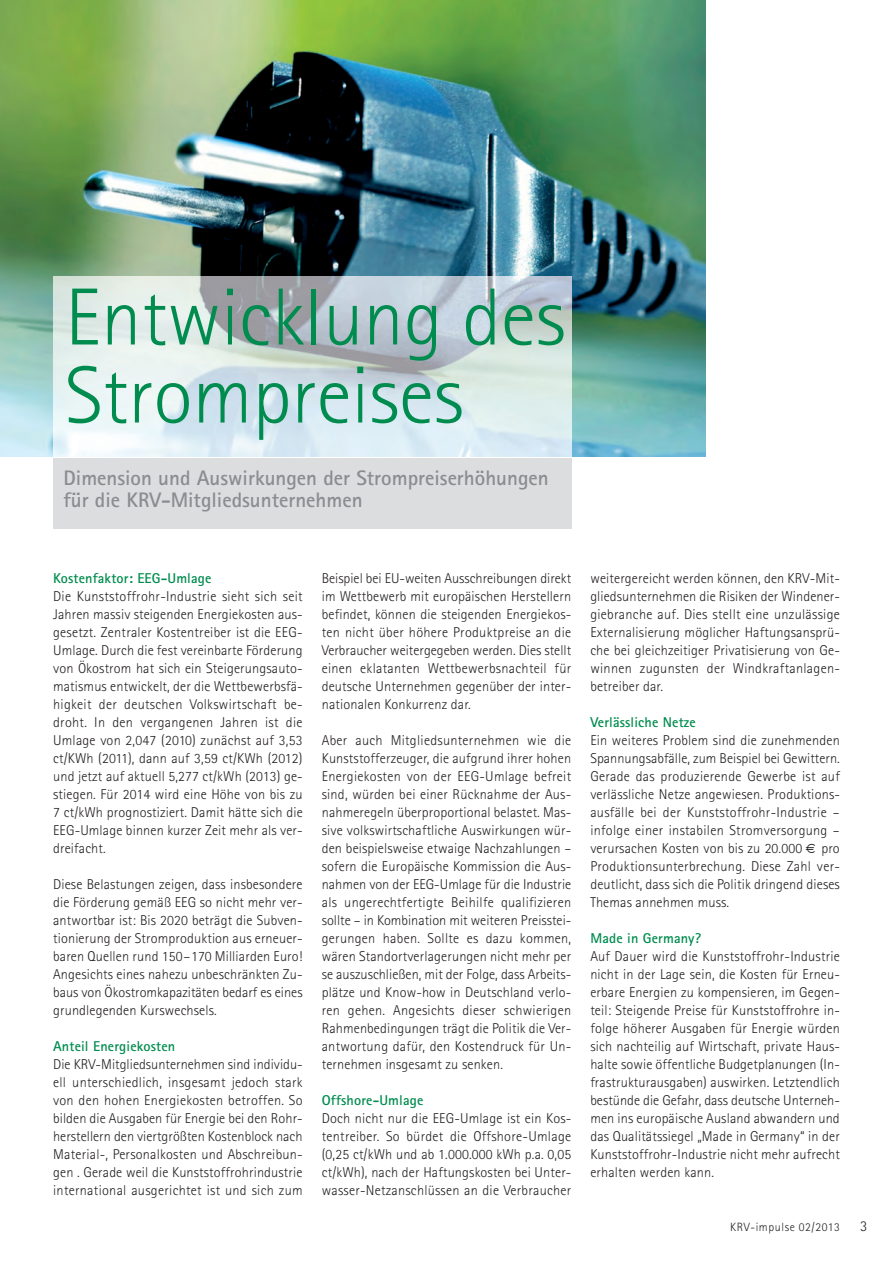
<style>
.page{position:relative;width:893px;height:1263px;background:#fff}
.page>*{position:absolute;margin:0;border:0;box-sizing:border-box;transform-origin:0 0}
.t1{font:300 81px/78px "Rotis Sans Serif";color:#008c4e}
.t2{font:700 21px/22.5px "Rotis Sans Serif";color:#8a8c8f}
.t3{font:300 15px "Rotis Sans Serif";color:#231f20}
.t4{font:300 14.25px/18px "Rotis Sans Serif";letter-spacing:.01em;color:#231f20;text-align:justify}
.t5{font:700 14.25px "Rotis Sans Serif";letter-spacing:.01em;color:#008c4e}
.t6{font:300 12px "Rotis Sans Serif";letter-spacing:.05em;color:#231f20}
</style>
<div class="page">
<img style="left:0;top:0;width:705px;height:457px">
<img style="left:53px;top:277px;width:518px;height:180px">
<div style="left:53px;top:458px;width:518px;height:71px;background:#dcdddf"></div>
<h1 class="t1" style="left:65px;top:286px;width:502px">Entwicklung des<br>Strompreis es</h1>
<h2 class="t2" style="left:63px;top:469px;width:487px">Dimension und Auswirkungen der Strompreiserhöhungen für die KRV-Mitgliedsunternehmen</h2>
<p class="t5" style="left:53px;top:573px;width:160px">Kostenfaktor: EEG-Umlage</p>
<p class="t4" style="left:53px;top:588px;width:251px">Die Kunststoffrohr-Industrie sieht sich seit Jahren massiv steigenden Energiekosten aus&shy;gesetzt. Zentraler Kostentreiber ist die EEG-Umlage. Durch die fest vereinbarte Förderung von Ökostrom hat sich ein Steigerungsauto&shy;matismus entwickelt, der die Wettbewerbsfä&shy;higkeit der deutschen Volkswirtschaft be&shy;droht. In den vergangenen Jahren ist die Umlage von 2,047 (2010) zunächst auf 3,53 ct/KWh (2011), dann auf 3,59 ct/KWh (2012) und jetzt auf aktuell 5,277 ct/kWh (2013) ge&shy;stiegen. Für 2014 wird eine Höhe von bis zu 7 ct/kWh prognostiziert. Damit hätte sich die EEG-Umlage binnen kurzer Zeit mehr als ver&shy;dreifacht.</p>
<p class="t4" style="left:53px;top:876px;width:251px">Diese Belastungen zeigen, dass insbesondere die Förderung gemäß EEG so nicht mehr ver&shy;antwortbar ist: Bis 2020 beträgt die Subven&shy;tionierung der Stromproduktion aus erneuer&shy;baren Quellen rund 150–170 Milliarden Euro!<br>Angesichts eines nahezu unbeschränkten Zu&shy;baus von Ökostromkapazitäten bedarf es eines grundlegenden Kurswechsels.</p>
<p class="t5" style="left:53px;top:1041px;width:124px">Anteil Energiekosten</p>
<p class="t4" style="left:53px;top:1056px;width:251px">Die KRV-Mitgliedsunternehmen sind individu&shy;ell unterschiedlich, insgesamt jedoch stark von den hohen Energiekosten betroffen. So bilden die Ausgaben für Energie bei den Rohr&shy;herstellern den viertgrößten Kostenblock nach Material-, Personalkosten und Abschreibun&shy;gen . Gerade weil die Kunststoffrohrindustrie international ausgerichtet ist und sich zum</p>
<p class="t4" style="left:322px;top:570px;width:251px">Beispiel bei EU-weiten Ausschreibungen direkt im Wettbewerb mit europäischen Herstellern befindet, können die steigenden Energiekos&shy;ten nicht über höhere Produktpreise an die Verbraucher weitergegeben werden. Dies stellt einen eklatanten Wettbewerbsnachteil für deutsche Unternehmen gegenüber der inter&shy;nationalen Konkurrenz dar.</p>
<p class="t4" style="left:322px;top:732px;width:251px">Aber auch Mitgliedsunternehmen wie die Kunststofferzeuger, die aufgrund ihrer hohen Energiekosten von der EEG-Umlage befreit sind, würden bei einer Rücknahme der Aus&shy;nahmeregeln überproportional belastet. Mas&shy;sive volkswirtschaftliche Auswirkungen wür&shy;den beispielsweise etwaige Nachzahlungen – sofern die Europäische Kommission die Aus&shy;nahmen von der EEG-Umlage für die Industrie als ungerechtfertigte Beihilfe qualifizieren sollte – in Kombination mit weiteren Preisstei&shy;gerungen haben. Sollte es dazu kommen, wären Standortverlagerungen nicht mehr per se auszuschließen, mit der Folge, dass Arbeits&shy;plätze und Know-how in Deutschland verlo&shy;ren gehen. Angesichts dieser schwierigen Rahmenbedingungen trägt die Politik die Ver&shy;antwortung dafür, den Kostendruck für Un&shy;ternehmen insgesamt zu senken.</p>
<p class="t5" style="left:322px;top:1095px;width:103px">Offshore-Umlage</p>
<p class="t4" style="left:322px;top:1110px;width:251px">Doch nicht nur die EEG-Umlage ist ein Kos&shy;tentreiber. So bürdet die Offshore-Umlage (0,25 ct/kWh und ab 1.000.000 kWh p.a. 0,05 ct/kWh), nach der Haftungskosten bei Unter&shy;wasser-Netzanschlüssen an die Verbraucher</p>
<p class="t4" style="left:590px;top:570px;width:251px">weitergereicht werden können, den KRV-Mit&shy;gliedsunternehmen die Risiken der Windener&shy;giebranche auf. Dies stellt eine unzulässige Externalisierung möglicher Haftungsansprü&shy;che bei gleichzeitiger Privatisierung von Ge&shy;winnen zugunsten der Windkraftanlagen - betreiber dar.</p>
<p class="t5" style="left:590px;top:717px;width:107px">Verlässliche Netze</p>
<p class="t4" style="left:590px;top:732px;width:251px">Ein weiteres Problem sind die zunehmenden Spannungsabfälle, zum Beispiel bei Gewittern.<br>Gerade das produzierende Gewerbe ist auf verlässliche Netze angewiesen. Produktions&shy;ausfälle bei der Kunststoffrohr-Industrie – infolge einer instabilen Stromversorgung – verursachen Kosten von bis zu 20.000</p>
<p class="t4" style="left:590px;top:840px;width:251px;text-indent:231px">pro Produktionsunterbrechung. Diese Zahl ver&shy;deutlicht, dass sich die Politik dringend dieses Themas annehmen muss.</p>
<p class="t5" style="left:590px;top:933px;width:112px">Made in Germany?</p>
<p class="t4" style="left:590px;top:948px;width:251px">Auf Dauer wird die Kunststoffrohr-Industrie nicht in der Lage sein, die Kosten für Erneu&shy;erbare Energien zu kompensieren, im Gegen&shy;teil: Steigende Preise für Kunststoffrohre in&shy;folge höherer Ausgaben für Energie würden sich nachteilig auf Wirtschaft, private Haus&shy;halte sowie öffentliche Budgetplanungen (In&shy;frastrukturausgaben) auswirken. Letztendlich bestünde die Gefahr, dass deutsche Unterneh&shy;men ins europäische Ausland abwandern und das Qualitätssiegel „Made in Germany“ in der Kunststoffrohr-Industrie nicht mehr aufrecht erhalten werden kann.</p>
<p class="t6" style="left:730px;top:1222px;width:111px">KRV-impulse 02/2013</p>
<p class="t3" style="left:860px;top:1220px;width:9px">3</p>
</div>
